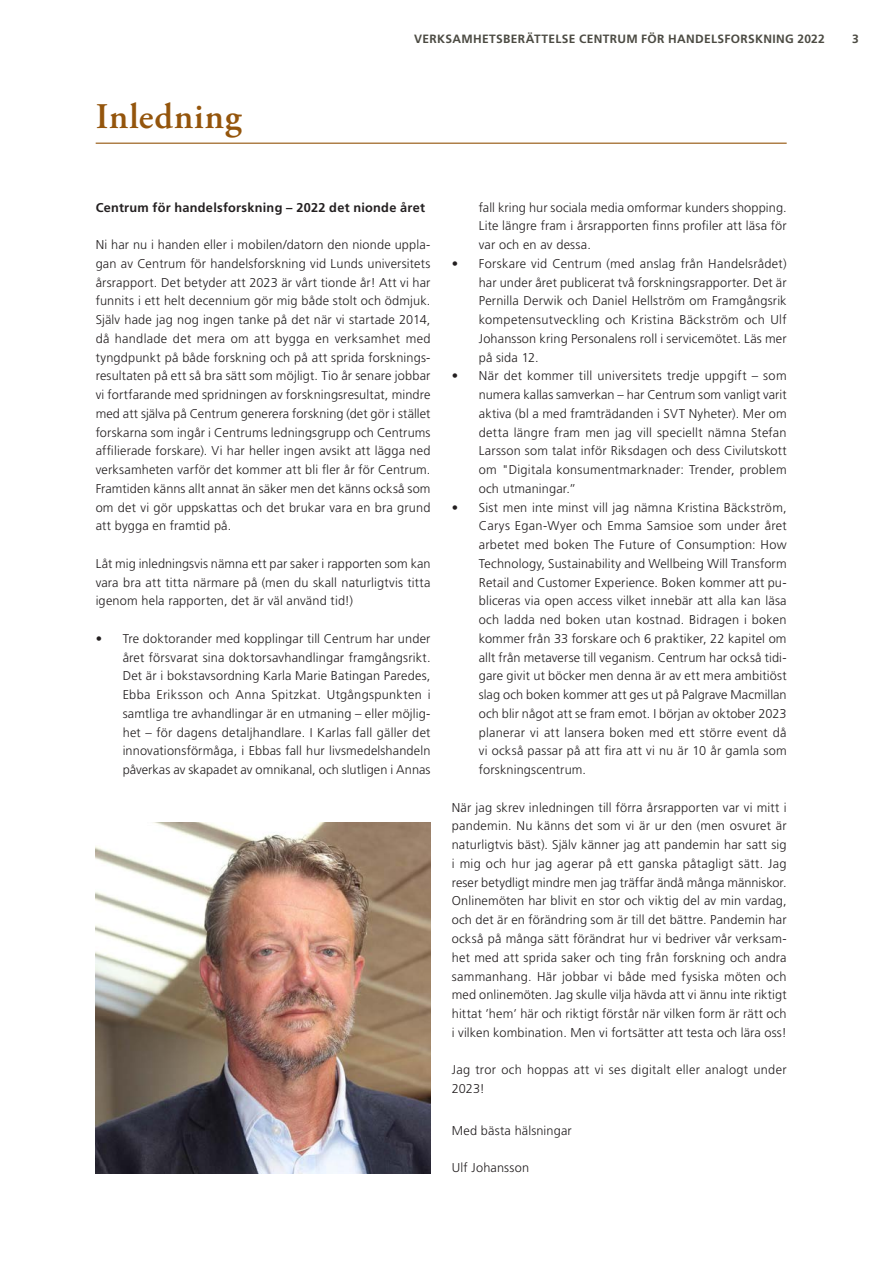
<style>
.page{position:relative;width:893px;height:1263px;background:#fff}
.page>*{position:absolute;margin:0;border:0;box-sizing:border-box;transform-origin:0 0}
.Brons_huvudrubriker{font:600 36px "Adobe Garamond Pro";letter-spacing:.02em;color:#94550c}
.Svart_Brödtext_utan{font:300 12.75px/18.8px "Frutiger LT Std";letter-spacing:.015em;color:#231f20;text-align:justify}
.Svart_Brödtext_utan-2{font:700 12.75px "Frutiger LT Std";letter-spacing:.02em;color:#231f20}
.t1{font:700 12px "Frutiger LT Std";letter-spacing:.025em;color:#4c4b43}
</style>
<div class="page">
<hr style="left:96px;top:143px;width:691px;height:1px;background:#94550c">
<img style="left:96px;top:822px;width:335px;height:352px">
<p class="Brons_huvudrubriker" style="left:96px;top:96px;width:147px">Inledning</p>
<p class="t1" style="left:414px;top:32px;width:412px">VERKSAMHETSBERÄTTELSE CENTRUM FÖR HANDELSFORSKNING 2022</p>
<p class="t1" style="left:852px;top:32px;width:8px">3</p>
<p class="Svart_Brödtext_utan-2" style="left:96px;top:200px;width:331px">Centrum för handelsforskning – 2022 det nionde året</p>
<p class="Svart_Brödtext_utan" style="left:96px;top:235px;width:336px">Ni har nu i handen eller i mobilen/datorn den nionde uppla&shy;gan av Centrum för handelsforskning vid Lunds universitets årsrapport. Det betyder att 2023 är vårt tionde år! Att vi har funnits i ett helt decennium gör mig både stolt och ödmjuk.<br>Själv hade jag nog ingen tanke på det när vi startade 2014, då handlade det mera om att bygga en verksamhet med tyngdpunkt på både forskning och på att sprida forsknings&shy;resultaten på ett så bra sätt som möjligt. Tio år senare jobbar vi fortfarande med spridningen av forskningsresultat, mindre med att själva på Centrum generera forskning (det gör i stället forskarna som ingår i Centrums ledningsgrupp och Centrums affilierade forskare). Vi har heller ingen avsikt att lägga ned verksamheten varför det kommer att bli fler år för Centrum.<br>Framtiden känns allt annat än säker men det känns också som om det vi gör uppskattas och det brukar vara en bra grund att bygga en framtid på.</p>
<p class="Svart_Brödtext_utan" style="left:96px;top:554px;width:336px">Låt mig inledningsvis nämna ett par saker i rapporten som kan vara bra att titta närmare på (men du skall naturligtvis titta igenom hela rapporten, det är väl använd tid!)</p>
<p class="Svart_Brödtext_utan" style="left:123px;top:629px;width:309px;text-indent:-27px">• Tre doktorander med kopplingar till Centrum har under året försvarat sina doktorsavhandlingar framgångsrikt.<br>Det är i bokstavsordning Karla Marie Batingan Paredes, Ebba Eriksson och Anna Spitzkat. Utgångspunkten i samtliga tre avhandlingar är en utmaning – eller möjlig&shy;het – för dagens detaljhandlare. I Karlas fall gäller det innovationsförmåga, i Ebbas fall hur livsmedelshandeln påverkas av skapadet av omnikanal, och slutligen i Annas</p>
<p class="Svart_Brödtext_utan" style="left:479px;top:198px;width:309px">fall kring hur sociala media omformar kunders shopping.<br>Lite längre fram i årsrapporten finns profiler att läsa för var och en av dessa.</p>
<p class="Svart_Brödtext_utan" style="left:479px;top:254px;width:309px;text-indent:-27px">• Forskare vid Centrum (med anslag från Handelsrådet) har under året publicerat två forskningsrapporter. Det är Pernilla Derwik och Daniel Hellström om Framgångsrik kompetensutveckling och Kristina Bäckström och Ulf Johansson kring Personalens roll i servicemötet. Läs mer på sida 12.</p>
<p class="Svart_Brödtext_utan" style="left:479px;top:367px;width:309px;text-indent:-27px">• När det kommer till universitets tredje uppgift – som numera kallas samverkan – har Centrum som vanligt varit aktiva (bl a med framträdanden i SVT Nyheter). Mer om detta längre fram men jag vill speciellt nämna Stefan Larsson som talat inför Riksdagen och dess Civilutskott om "Digitala konsumentmarknader: Trender, problem och utmaningar.”</p>
<p class="Svart_Brödtext_utan" style="left:479px;top:498px;width:309px;text-indent:-27px">• Sist men inte minst vill jag nämna Kristina Bäckström, Carys Egan-Wyer och Emma Samsioe som under året arbetet med boken The Future of Consumption: How Technology, Sustainability and Wellbeing Will Transform Retail and Customer Experience. Boken kommer att pu&shy;bliceras via open access vilket innebär att alla kan läsa och ladda ned boken utan kostnad. Bidragen i boken kommer från 33 forskare och 6 praktiker, 22 kapitel om allt från metaverse till veganism. Centrum har också tidi&shy;gare givit ut böcker men denna är av ett mera ambitiöst slag och boken kommer att ges ut på Palgrave Macmillan och blir något att se fram emot. I början av oktober 2023 planerar vi att lansera boken med ett större event då vi också passar på att fira att vi nu är 10 år gamla som forskningscentrum.</p>
<p class="Svart_Brödtext_utan" style="left:452px;top:798px;width:336px">När jag skrev inledningen till förra årsrapporten var vi mitt i pandemin. Nu känns det som vi är ur den (men osvuret är naturligtvis bäst). Själv känner jag att pandemin har satt sig i mig och hur jag agerar på ett ganska påtagligt sätt. Jag reser betydligt mindre men jag träffar ändå många människor.<br>Onlinemöten har blivit en stor och viktig del av min vardag, och det är en förändring som är till det bättre. Pandemin har också på många sätt förändrat hur vi bedriver vår verksam&shy;het med att sprida saker och ting från forskning och andra sammanhang. Här jobbar vi både med fysiska möten och med onlinemöten. Jag skulle vilja hävda att vi ännu inte riktigt hittat ’hem’ här och riktigt förstår när vilken form är rätt och i vilken kombination. Men vi fortsätter att testa och lära oss!</p>
<p class="Svart_Brödtext_utan" style="left:452px;top:1061px;width:336px">Jag tror och hoppas att vi ses digitalt eller analogt under<br>2023!</p>
<p class="Svart_Brödtext_utan" style="left:452px;top:1121px;width:121px">Med bästa hälsningar</p>
<p class="Svart_Brödtext_utan" style="left:452px;top:1159px;width:79px">Ulf Johansson</p>
</div>
